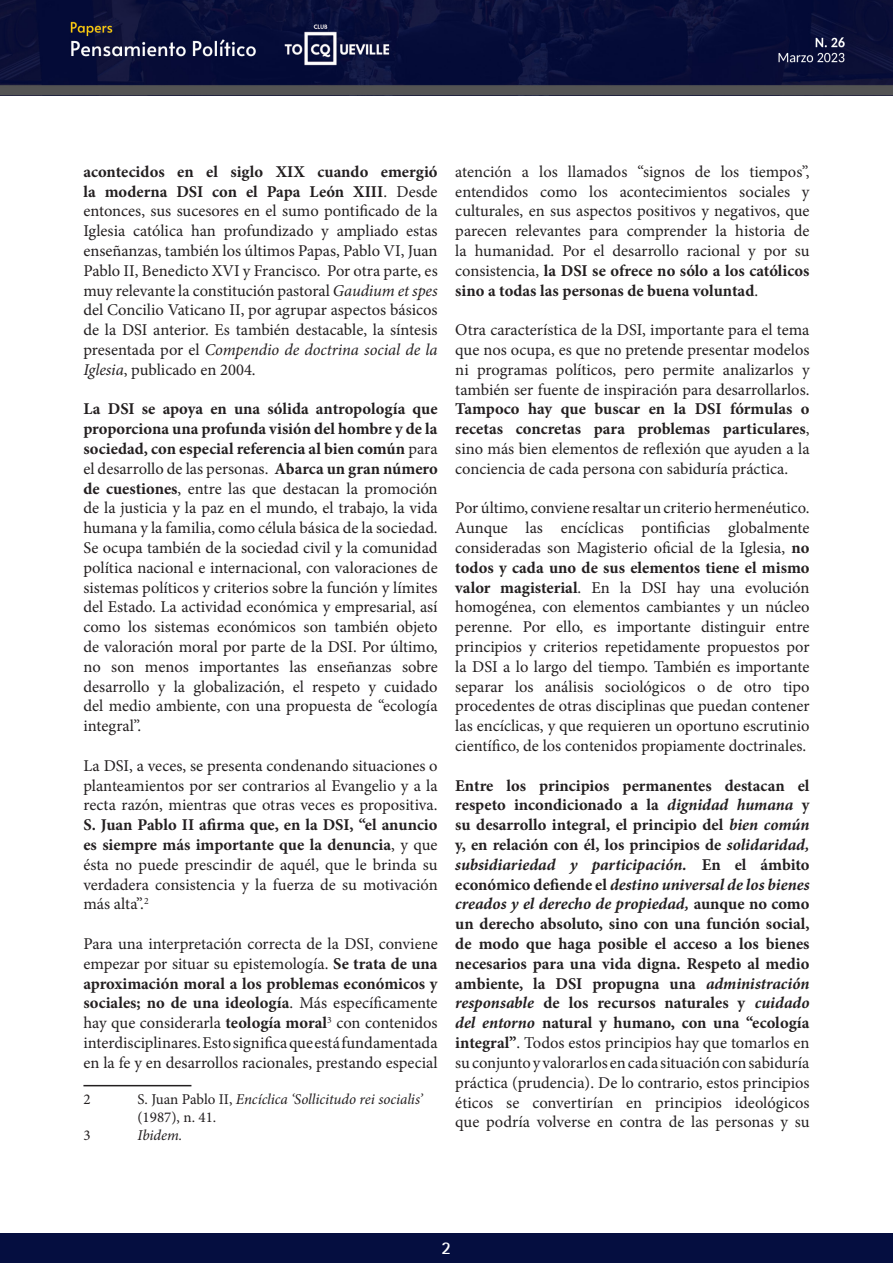
<style>
.page{position:relative;width:893px;height:1263px;background:#fff}
.page>*{position:absolute;margin:0;border:0;box-sizing:border-box;transform-origin:0 0}
.t1{font:700 18px "AT Rotis Sans Serif";color:#fff}
.t2{font:16.5px/19.8px "Minion Pro";color:#231f20;text-align:justify}
.t3{font:700 16.5px/19.8px "Minion Pro";color:#231f20;text-align:justify}
.t4{font:italic 15px/18px "Minion Pro";letter-spacing:-.005em;color:#231f20}
.t5{font:15px "Minion Pro";color:#231f20}
.s1{font-weight:700}
.s2{font-style:italic}
.s3{font-style:normal}
.s4{font-weight:400}
</style>
<div class="page">
<img style="left:0;top:0;width:893px;height:95px">
<hr style="left:83px;top:1085px;width:108px;height:1px;background:#231f20">
<div style="left:0;top:1233px;width:892px;height:30px;background:#050e40"></div>
<hr style="left:891px;top:1233px;width:2px;height:30px;background:#050e40">
<p class="t2" style="left:83px;top:162px;width:356px"><span class="s1">acontecidos en el siglo XIX cuando emergió la moderna DSI con el Papa León XIII</span>. Desde entonces, sus sucesores en el sumo pontificado de la Iglesia católica han profundizado y ampliado estas enseñanzas, también los últimos Papas, Pablo VI, Juan Pablo II, Benedicto XVI y Francisco. Por otra parte, es muy relevante la constitución pastoral <span class="s2">Gaudium et spes </span>del Concilio Vaticano II, por agrupar aspectos básicos de la DSI anterior. Es también destacable, la síntesis presentada por el <span class="s2">Compendio de doctrina social de la Iglesia</span>, publicado en 2004.</p>
<p class="t2" style="left:83px;top:399px;width:356px"><span class="s1">La DSI se apoya en una sólida antropología que proporciona una profunda visión del hombre y de la sociedad, con especial referencia al bien común</span> para el desarrollo de las personas. <span class="s1">Abarca un gran número de cuestiones</span>, entre las que destacan la promoción de la justicia y la paz en el mundo, el trabajo, la vida humana y la familia, como célula básica de la sociedad.<br>Se ocupa también de la sociedad civil y la comunidad política nacional e internacional, con valoraciones de sistemas políticos y criterios sobre la función y límites del Estado. La actividad económica y empresarial, así como los sistemas económicos son también objeto de valoración moral por parte de la DSI. Por último, no son menos importantes las enseñanzas sobre desarrollo y la globalización, el respeto y cuidado del medio ambiente, con una propuesta de “ecología integral”.</p>
<p class="t2" style="left:83px;top:756px;width:356px">La DSI, a veces, se presenta condenando situaciones o planteamientos por ser contrarios al Evangelio y a la recta razón, mientras que otras veces es propositiva.<br><span class="s1">S. Juan Pablo II afirma que, en la DSI, “el anuncio es siempre más importante que la denuncia</span>, y que ésta no puede prescindir de aquél, que le brinda su verdadera consistencia y la fuerza de su motivación más alta”.<sup>2</sup></p>
<p class="t2" style="left:83px;top:934px;width:356px">Para una interpretación correcta de la DSI, conviene empezar por situar su epistemología. <span class="s1">Se trata de una aproximación moral a los problemas económicos y sociales; no de una ideología</span>. Más específicamente hay que considerarla <span class="s1">teología moral</span><sup>3</sup> con contenidos interdisciplinares. Esto significa que está fundamentada en la fe y en desarrollos racionales, prestando especial</p>
<p class="t5" style="left:83px;top:1089px;width:9px">2</p>
<p class="t4" style="left:137px;top:1090px;width:287px"><span class="s3">S. Juan Pablo II,</span> Encíclica ‘Sollicitudo rei socialis’ <span class="s3">(1987), n. 41.</span></p>
<p class="t5" style="left:83px;top:1125px;width:9px">3</p>
<p class="t4" style="left:137px;top:1126px;width:46px">Ibidem.</p>
<p class="t2" style="left:455px;top:162px;width:356px">atención a los llamados “signos de los tiempos”, entendidos como los acontecimientos sociales y culturales, en sus aspectos positivos y negativos, que parecen relevantes para comprender la historia de la humanidad. Por el desarrollo racional y por su consistencia, <span class="s1">la DSI se ofrece no sólo a los católicos sino a todas las personas de buena voluntad</span>.</p>
<p class="t2" style="left:455px;top:320px;width:356px">Otra característica de la DSI, importante para el tema que nos ocupa, es que no pretende presentar modelos ni programas políticos, pero permite analizarlos y también ser fuente de inspiración para desarrollarlos.<br><span class="s1">Tampoco hay que buscar en la DSI fórmulas o recetas concretas para problemas particulares</span>, sino más bien elementos de reflexión que ayuden a la conciencia de cada persona con sabiduría práctica.</p>
<p class="t2" style="left:455px;top:498px;width:356px">Por último, conviene resaltar un criterio hermenéutico.<br>Aunque las encíclicas pontificias globalmente consideradas son Magisterio oficial de la Iglesia, <span class="s1">no todos y cada uno de sus elementos tiene el mismo valor magisterial</span>. En la DSI hay una evolución homogénea, con elementos cambiantes y un núcleo perenne. Por ello, es importante distinguir entre principios y criterios repetidamente propuestos por la DSI a lo largo del tiempo. También es importante separar los análisis sociológicos o de otro tipo procedentes de otras disciplinas que puedan contener las encíclicas, y que requieren un oportuno escrutinio científico, de los contenidos propiamente doctrinales.</p>
<p class="t3" style="left:455px;top:775px;width:356px">Entre los principios permanentes destacan el respeto incondicionado a la <span class="s2">dignidad humana</span> y su desarrollo integral, el principio del <span class="s2">bien común </span>y, en relación con él, los principios de <span class="s2">solidaridad, subsidiariedad y participación.</span> En el ámbito económico defiende el <span class="s2">destino universal de los bienes creados y el derecho de propiedad,</span> aunque no como un derecho absoluto, sino con una función social, de modo que haga posible el acceso a los bienes necesarios para una vida digna. Respeto al medio ambiente, la DSI propugna una <span class="s2">administración responsable</span> de los recursos naturales y <span class="s2">cuidado del entorno</span> natural y humano, con una “ecología integral”<span class="s4">. Todos estos principios hay que tomarlos en su conjunto y valorarlos en cada situación con sabiduría práctica (prudencia). De lo contrario, estos principios éticos se convertirían en principios ideológicos que podría volverse en contra de las personas y su</span></p>
<p class="t1" style="left:442px;top:1237px;width:11px">2</p>
</div>
